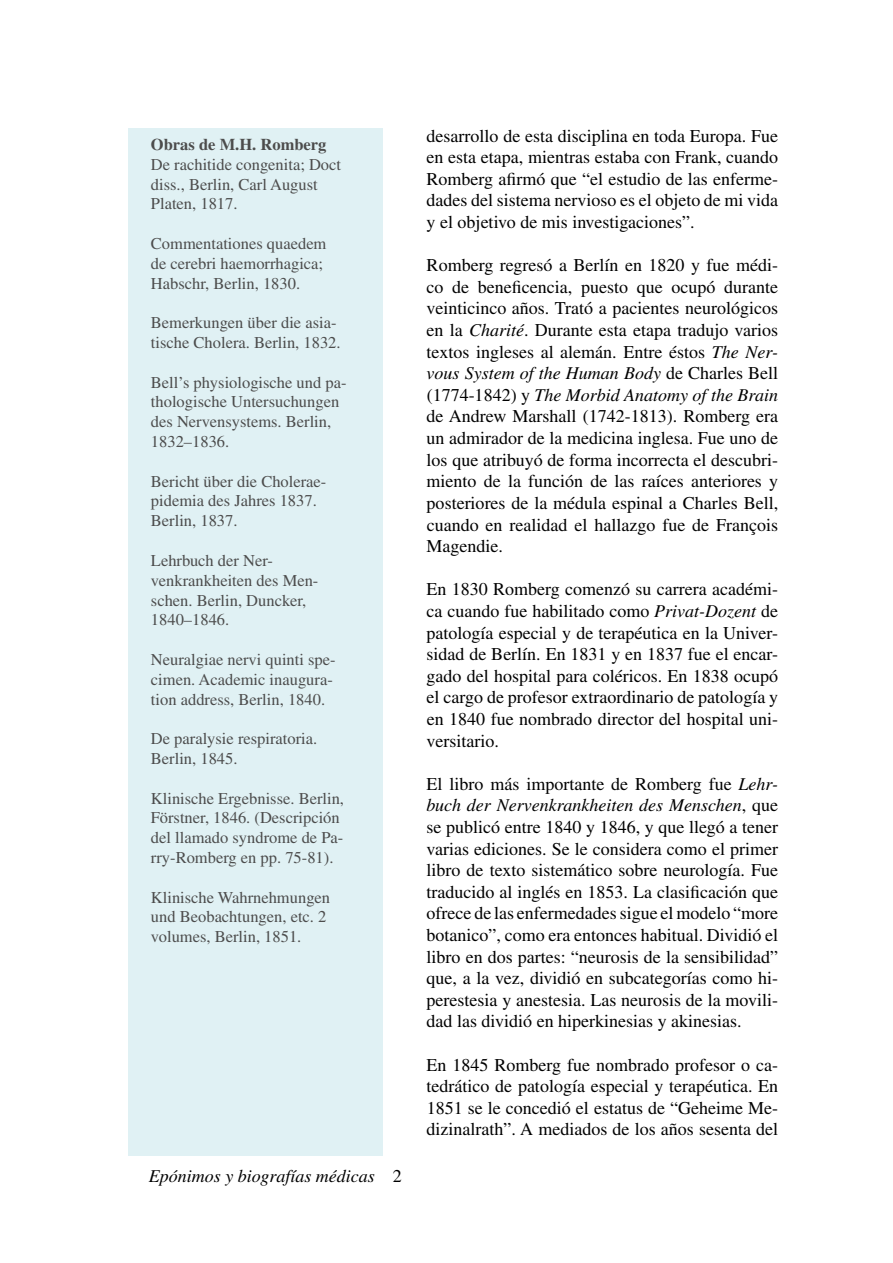
<style>
.page{position:relative;width:893px;height:1263px;background:#fff}
.page>*{position:absolute;margin:0;border:0;box-sizing:border-box;transform-origin:0 0}
.t1{font:18px/21.6px "Times";color:#000;text-align:justify}
.t2{font:italic 18px "Times";color:#000}
.t3{font:16.5px/19.8px "Times";color:#4c4c4c}
.t4{font:700 16.5px "Times";color:#4c4c4c}
.s1{font-style:italic}
</style>
<div class="page">
<div style="left:128px;top:128px;width:255px;height:1028px;background:#e0f1f4"></div>
<p class="t4" style="left:151px;top:135px;width:177px">Obras de M.H. Romberg</p>
<p class="t3" style="left:151px;top:154px;width:192px">De rachitide congenita; Doct diss., Berlin, Carl August<br>Platen, 1 81 7.</p>
<p class="t3" style="left:151px;top:234px;width:177px">Commentationes quaedem de cerebri haemorrhagica;<br>Habschr, Berlin, 1 830.</p>
<p class="t3" style="left:151px;top:313px;width:191px">Bemerkungen über die asia&shy;tische Cholera. Berlin, 1 832.</p>
<p class="t3" style="left:151px;top:372px;width:197px">Bell’s physiologische und pa&shy;thologische Untersuchungen des Nervensystems. Berlin,<br>1 832–1 836.</p>
<p class="t3" style="left:151px;top:471px;width:177px">Bericht über die Cholerae&shy;pidemia des Jahres 1 837.<br>Berlin, 1 837.</p>
<p class="t3" style="left:151px;top:550px;width:169px">Lehrbuch der Ner&shy;venkrankheiten des Men&shy;schen. Berlin, Duncker,<br>1 840–1 846.</p>
<p class="t3" style="left:151px;top:649px;width:186px">Neuralgiae nervi quinti spe&shy;cimen. Academic inaugura&shy;tion address, Berlin, 1 840.</p>
<p class="t3" style="left:151px;top:729px;width:168px">De paralysie respiratoria.<br>Berlin, 1 845.</p>
<p class="t3" style="left:151px;top:788px;width:195px">Klinische Ergebnisse. Berlin,<br>Förstner, 1 846. (Descripción del llamado syndrome de Pa&shy;rry-Romberg en pp. 75-81 ).</p>
<p class="t3" style="left:151px;top:887px;width:181px">Klinische Wahrnehmungen und Beobachtungen, etc. 2 volumes, Berlin, 1 851 .</p>
<p class="t2" style="left:149px;top:1166px;width:228px">Epónimos y biografías médicas</p>
<p class="t1" style="left:427px;top:125px;width:353px">desarrollo de esta disciplina en toda Europa. Fue en esta etapa, mientras estaba con Frank, cuando Romberg afirmó que “el estudio de las enferme&shy;dades del sistema nervioso es el objeto de mi vida y el objetivo de mis investigaciones”.</p>
<p class="t1" style="left:427px;top:254px;width:353px">Romberg regresó a Berlín en 1 820 y fue médi&shy;co de beneficencia, puesto que ocupó durante veinticinco años. Trató a pacientes neurológicos en la <span class="s1">Charité</span>. Durante esta etapa tradujo varios textos ingleses al alemán. Entre éstos <span class="s1">The Ner&shy;vous System of the Human Body</span> de Charles Bell (1 774-1 842) y <span class="s1">The Morbid Anatomy of the Brain </span>de Andrew Marshall (1 742-1 81 3). Romberg era un admirador de la medicina inglesa. Fue uno de los que atribuyó de forma incorrecta el descubri&shy;miento de la función de las raíces anteriores y posteriores de la médula espinal a Charles Bell, cuando en realidad el hallazgo fue de François Magendie.</p>
<p class="t1" style="left:427px;top:578px;width:353px">En 1 830 Romberg comenzó su carrera académi&shy;ca cuando fue habilitado como <span class="s1">Privat-Dozent</span> de patología especial y de terapéutica en la Univer&shy;sidad de Berlín. En 1 831 y en 1 837 fue el encar&shy;gado del hospital para coléricos. En 1 838 ocupó el cargo de profesor extraordinario de patología y en 1 840 fue nombrado director del hospital uni&shy;versitario.</p>
<p class="t1" style="left:427px;top:773px;width:353px">El libro más importante de Romberg fue <span class="s1">Lehr&shy;buch der Nervenkrankheiten des Menschen</span>, que se publicó entre 1 840 y 1 846, y que llegó a tener varias ediciones. Se le considera como el primer libro de texto sistemático sobre neurología. Fue traducido al inglés en 1 853. La clasificación que ofrece de las enfermedades sigue el modelo “more botanico”, como era entonces habitual. Dividió el libro en dos partes: “neurosis de la sensibilidad” que, a la vez, dividió en subcategorías como hi&shy;perestesia y anestesia. Las neurosis de la movili&shy;dad las dividió en hiperkinesias y akinesias.</p>
<p class="t1" style="left:427px;top:1054px;width:353px">En 1 845 Romberg fue nombrado profesor o ca&shy;tedrático de patología especial y terapéutica. En 1 851 se le concedió el estatus de “Geheime Me&shy;dizinalrath”. A mediados de los años sesenta del</p>
</div>
